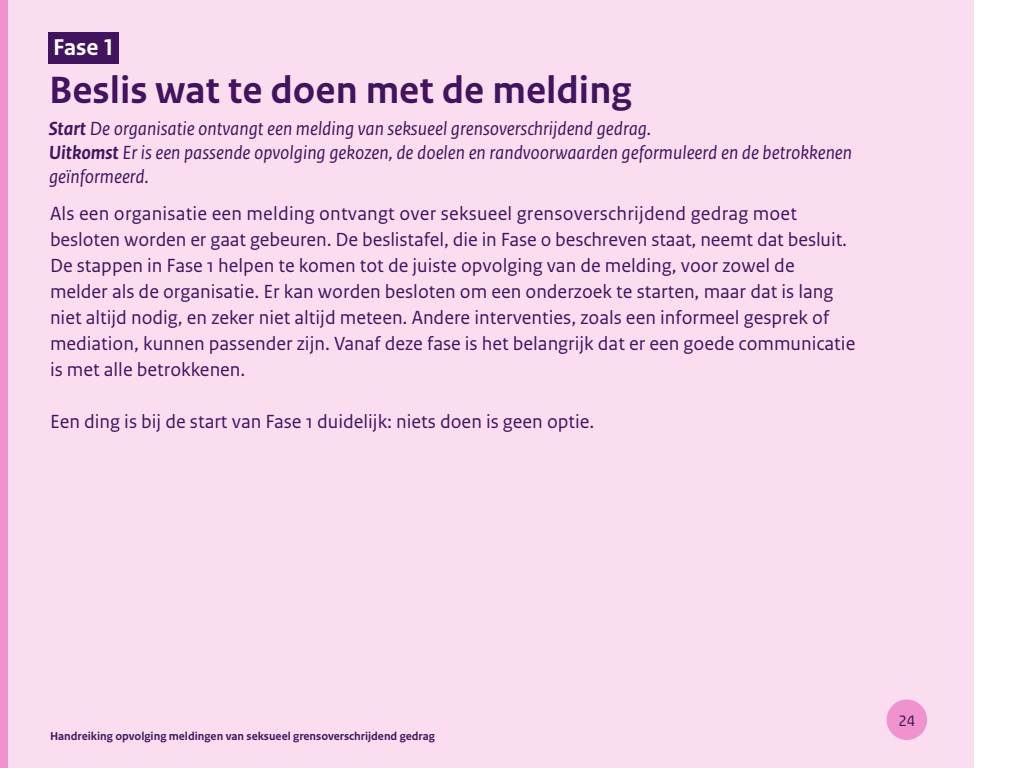
<style>
.page{position:relative;width:1024px;height:768px;background:#fff}
.page>*{position:absolute;margin:0;border:0;box-sizing:border-box;transform-origin:0 0}
.Kop_H1_Bold{font:700 40px "Rijksoverheid Sans Text";color:#42145f}
.Fase_label{font:700 24px "Rijksoverheid Sans Text";color:#fff}
.Intro{font:20px/26px "Rijksoverheid Sans Text";color:#42145f}
.Intro-2{font:italic 20px/24px "Rijksoverheid Sans Text";color:#42145f}
.t1{font:16px "Rijksoverheid Sans Text";color:#42145f}
.t2{font:700 12px "Rijksoverheid Sans Text";color:#42145f}
.s1{font-weight:700}
</style>
<div class="page">
<div style="left:8px;top:0;width:966px;height:768px;background:#fadef0"></div>
<div style="left:887px;top:700px;width:40px;height:40px;background:#f092cd;border-radius:50%"></div>
<div style="left:0;top:0;width:8px;height:768px;background:#f092cd"></div>
<div style="left:48px;top:32px;width:70px;height:32px;background:#42145f"></div>
<h1 class="Fase_label" style="left:53px;top:34px;width:62px">Fase 1</h1>
<h1 class="Kop_H1_Bold" style="left:49px;top:68px;width:584px">Beslis wat te doen met de melding</h1>
<p class="Intro-2" style="left:49px;top:117px;width:604px"><span class="s1">Start</span> De organisatie ontvangt een melding van seksueel grensoverschrijdend gedrag.</p>
<p class="Intro-2" style="left:49px;top:141px;width:805px"><span class="s1">Uitkomst</span> Er is een passende opvolging gekozen, de doelen en randvoorwaarden geformuleerd en de betrokkenen geïnformeerd.</p>
<p class="Intro" style="left:50px;top:201px;width:807px">Als een organisatie een melding ontvangt over seksueel grensoverschrijdend gedrag moet besloten worden er gaat gebeuren. De beslistafel, die in Fase 0 beschreven staat, neemt dat besluit.<br>De stappen in Fase 1 helpen te komen tot de juiste opvolging van de melding, voor zowel de melder als de organisatie. Er kan worden besloten om een onderzoek te starten, maar dat is lang niet altijd nodig, en zeker niet altijd meteen. Andere interventies, zoals een informeel gesprek of mediation, kunnen passender zijn. Vanaf deze fase is het belangrijk dat er een goede communicatie is met alle betrokkenen.</p>
<p class="Intro" style="left:50px;top:409px;width:546px">Een ding is bij de start van Fase 1 duidelijk: niets doen is geen optie.</p>
<p class="t2" style="left:50px;top:729px;width:386px">Handreiking opvolging meldingen van seksueel grensoverschrijdend gedrag</p>
<p class="t1" style="left:898px;top:712px;width:18px">24</p>
</div>
